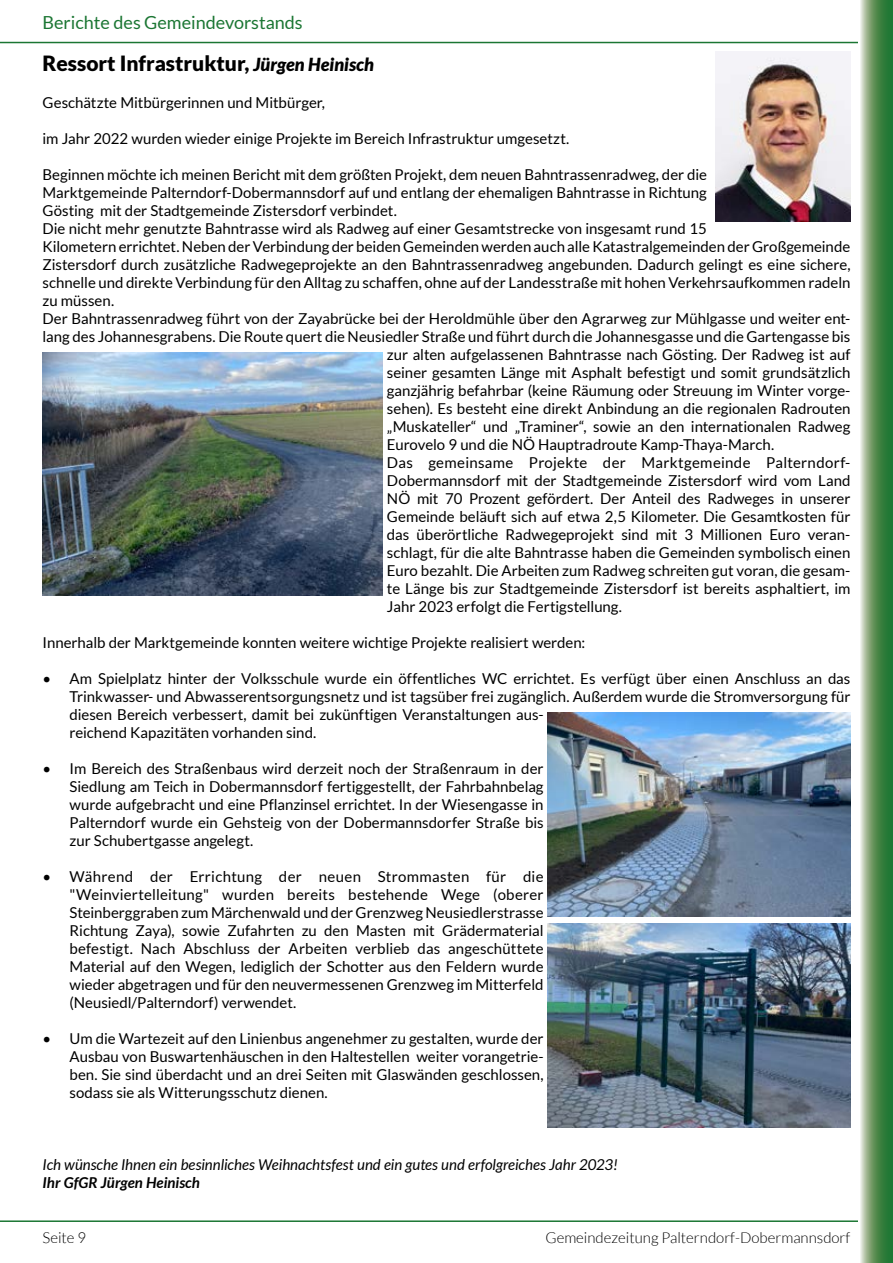
<style>
.page{position:relative;width:893px;height:1263px;background:#fff}
.page>*{position:absolute;margin:0;border:0;box-sizing:border-box;transform-origin:0 0}
.t1{font:900 21px "Lato";color:#000}
.t2{font:18px "Lato";color:#1b7633}
.t3{font:15px/18px "Lato";color:#000;text-align:justify}
.t4{font:italic 15px "Lato";color:#000}
.t5{font:15px "Lato";letter-spacing:.02em;color:#000}
.t6{font:300 15px "Lato";color:#000}
.t7{font:italic 700 15px "Lato";color:#000}
.s1{font-style:italic;font-size:18px}
</style>
<div class="page">
<hr style="left:0;top:42px;width:893px;height:1px;background:#1b7633">
<hr style="left:0;top:1220px;width:893px;height:2px;background:#1b7633">
<svg style="left:859px;top:0;width:34px;height:1263px;background:#6c9d6b"></svg>
<img style="left:715px;top:51px;width:135px;height:170px">
<img style="left:548px;top:924px;width:302px;height:204px">
<img style="left:43px;top:353px;width:340px;height:242px">
<img style="left:548px;top:712px;width:302px;height:204px">
<p class="t2" style="left:43px;top:12px;width:262px">Berichte des Gemeindevorstands</p>
<h1 class="t1" style="left:43px;top:51px;width:333px">Ressort Infrastruktur, <span class="s1">Jürgen Heinisch</span></h1>
<p class="t3" style="left:43px;top:93px;width:284px">Geschätzte Mitbürgerinnen und Mitbürger,</p>
<p class="t3" style="left:43px;top:129px;width:528px">im Jahr 2022 wurden wieder einige Projekte im Bereich Infrastruktur umgesetzt.</p>
<p class="t3" style="left:43px;top:165px;width:666px">Beginnen möchte ich meinen Bericht mit dem größten Projekt, dem neuen Bahntrassenradweg, der die</p>
<p class="t3" style="left:43px;top:183px;width:666px">Marktgemeinde Palterndorf-Dobermannsdorf auf und entlang der ehemaligen Bahntrasse in Richtung</p>
<p class="t3" style="left:43px;top:201px;width:356px">Gösting mit der Stadtgemeinde Zistersdorf verbindet.</p>
<p class="t3" style="left:43px;top:219px;width:666px">Die nicht mehr genutzte Bahntrasse wird als Radweg auf einer Gesamtstrecke von insgesamt rund 15</p>
<p class="t3" style="left:43px;top:237px;width:809px">Kilometern errichtet. Neben der Verbindung der beiden Gemeinden werden auch alle Katastralgemeinden der Großgemeinde</p>
<p class="t3" style="left:43px;top:255px;width:809px">Zistersdorf durch zusätzliche Radwegeprojekte an den Bahntrassenradweg angebunden. Dadurch gelingt es eine sichere,</p>
<p class="t3" style="left:43px;top:273px;width:809px">schnelle und direkte Verbindung für den Alltag zu schaffen, ohne auf der Landesstraße mit hohen Verkehrsaufkommen radeln</p>
<p class="t3" style="left:43px;top:291px;width:73px">zu müssen.</p>
<p class="t3" style="left:43px;top:309px;width:809px">Der Bahntrassenradweg führt von der Zayabrücke bei der Heroldmühle über den Agrarweg zur Mühlgasse und weiter ent-</p>
<p class="t3" style="left:43px;top:327px;width:809px">lang des Johannesgrabens. Die Route quert die Neusiedler Straße und führt durch die Johannesgasse und die Gartengasse bis</p>
<p class="t3" style="left:387px;top:345px;width:465px">zur alten aufgelassenen Bahntrasse nach Gösting. Der Radweg ist auf</p>
<p class="t3" style="left:387px;top:363px;width:465px">seiner gesamten Länge mit Asphalt befestigt und somit grundsätzlich</p>
<p class="t3" style="left:387px;top:381px;width:465px">ganzjährig befahrbar (keine Räumung oder Streuung im Winter vorge-</p>
<p class="t3" style="left:387px;top:399px;width:465px">sehen). Es besteht eine direkt Anbindung an die regionalen Radrouten</p>
<p class="t3" style="left:387px;top:417px;width:465px">„Muskateller“ und „Traminer“, sowie an den internationalen Radweg</p>
<p class="t3" style="left:387px;top:435px;width:389px">Eurovelo 9 und die NÖ Hauptradroute Kamp-Thaya-March.</p>
<p class="t5" style="left:387px;top:454px;width:465px">Das gemeinsame Projekte der Marktgemeinde Palterndorf-</p>
<p class="t3" style="left:387px;top:471px;width:465px">Dobermannsdorf mit der Stadtgemeinde Zistersdorf wird vom Land</p>
<p class="t3" style="left:387px;top:489px;width:465px">NÖ mit 70 Prozent gefördert. Der Anteil des Radweges in unserer</p>
<p class="t3" style="left:387px;top:507px;width:465px">Gemeinde beläuft sich auf etwa 2,5 Kilometer. Die Gesamtkosten für</p>
<p class="t3" style="left:387px;top:525px;width:465px">das überörtliche Radwegeprojekt sind mit 3 Millionen Euro veran-</p>
<p class="t3" style="left:387px;top:543px;width:465px">schlagt, für die alte Bahntrasse haben die Gemeinden symbolisch einen</p>
<p class="t3" style="left:387px;top:561px;width:465px">Euro bezahlt. Die Arbeiten zum Radweg schreiten gut voran, die gesam-</p>
<p class="t3" style="left:387px;top:579px;width:465px">te Länge bis zur Stadtgemeinde Zistersdorf ist bereits asphaltiert, im</p>
<p class="t3" style="left:387px;top:597px;width:237px">Jahr 2023 erfolgt die Fertigstellung.</p>
<p class="t3" style="left:43px;top:633px;width:544px">Innerhalb der Marktgemeinde konnten weitere wichtige Projekte realisiert werden:</p>
<p class="t3" style="left:70px;top:669px;width:782px;text-align:left;text-indent:-27px">• Am Spielplatz hinter der Volksschule wurde ein öffentliches WC errichtet. Es verfügt über einen Anschluss an das Trinkwasser- und Abwasserentsorgungsnetz und ist tagsüber frei zugänglich. Außerdem wurde die Stromversorgung für diesen Bereich verbessert, damit bei zukünftigen Veranstaltungen aus-<br>reichend Kapazitäten vorhanden sind.</p>
<p class="t3" style="left:70px;top:759px;width:476px;text-indent:-27px">• Im Bereich des Straßenbaus wird derzeit noch der Straßenraum in der Siedlung am Teich in Dobermannsdorf fertiggestellt, der Fahrbahnbelag wurde aufgebracht und eine Pflanzinsel errichtet. In der Wiesengasse in Palterndorf wurde ein Gehsteig von der Dobermannsdorfer Straße bis zur Schubertgasse angelegt.</p>
<p class="t3" style="left:70px;top:867px;width:476px;text-indent:-27px">• Während der Errichtung der neuen Strommasten für die "Weinviertelleitung" wurden bereits bestehende Wege (oberer Steinberggraben zum Märchenwald und der Grenzweg Neusiedlerstrasse Richtung Zaya), sowie Zufahrten zu den Masten mit Grädermaterial befestigt. Nach Abschluss der Arbeiten verblieb das angeschüttete Material auf den Wegen, lediglich der Schotter aus den Feldern wurde wieder abgetragen und für den neuvermessenen Grenzweg im Mitterfeld (Neusiedl/Palterndorf) verwendet.</p>
<p class="t3" style="left:70px;top:1029px;width:476px;text-indent:-27px">• Um die Wartezeit auf den Linienbus angenehmer zu gestalten, wurde der Ausbau von Buswartenhäuschen in den Haltestellen weiter vorangetrie&shy;ben. Sie sind überdacht und an drei Seiten mit Glaswänden geschlossen, sodass sie als Witterungsschutz dienen.</p>
<p class="t4" style="left:43px;top:1156px;width:577px">Ich wünsche Ihnen ein besinnliches Weihnachtsfest und ein gutes und erfolgreiches Jahr 2023!</p>
<p class="t7" style="left:43px;top:1174px;width:159px">Ihr GfGR Jürgen Heinisch</p>
<p class="t6" style="left:43px;top:1229px;width:45px">Seite 9</p>
<p class="t6" style="left:545px;top:1229px;width:306px">Gemeindezeitung Palterndorf-Dobermannsdorf</p>
</div>
